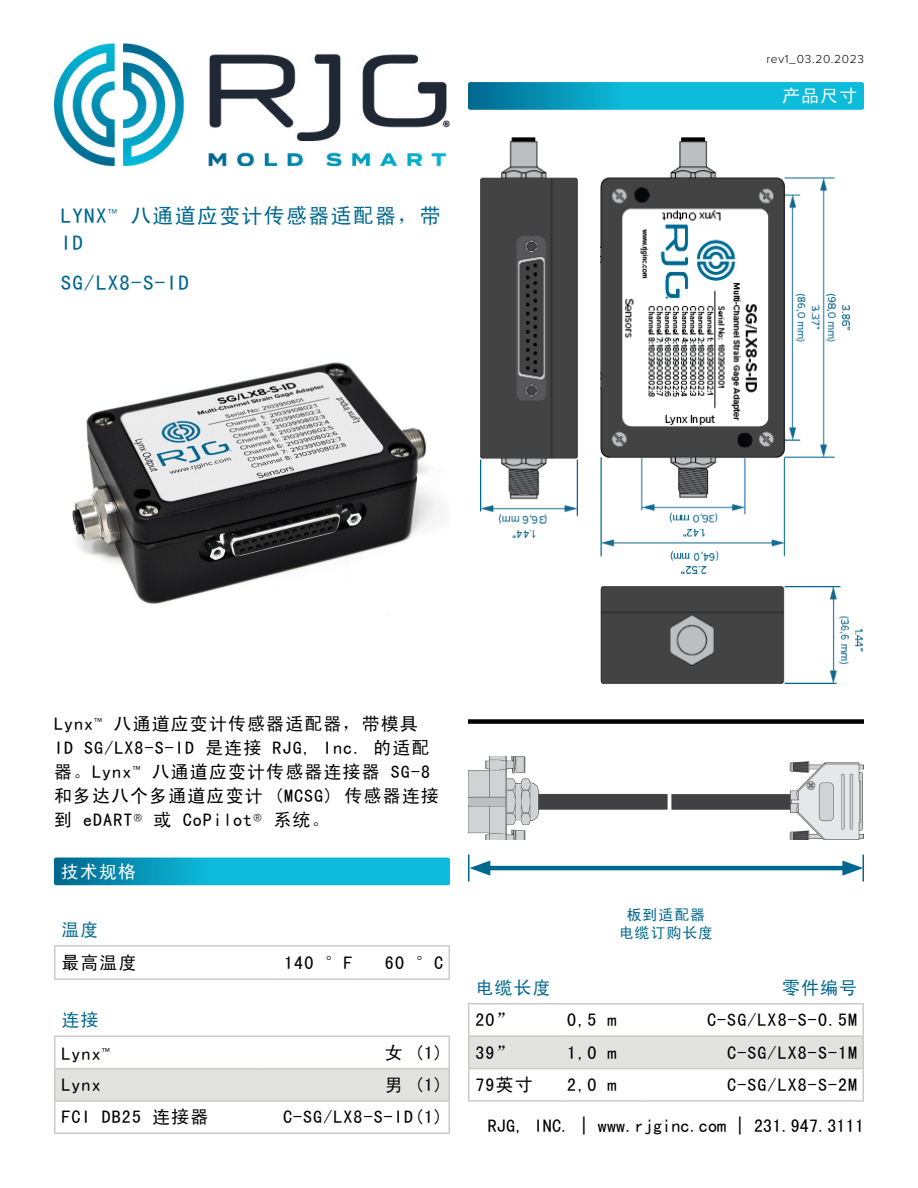
<style>
.page{position:relative;width:918px;height:1188px;background:#fff}
.page>*{position:absolute;margin:0;border:0;box-sizing:border-box;transform-origin:0 0}
.t1{font:21px/27px "Sim Hei";letter-spacing:.06em;color:#00688f}
.t2{font:18px/24px "Sim Hei";letter-spacing:.06em;color:#000}
.t3{font:18px "Sim Hei";letter-spacing:.01em;color:#000}
.t4{font:18px "Sim Hei";letter-spacing:.06em;color:#00688f}
.t5{font:18px "Sim Hei";letter-spacing:.06em;color:#fff}
.t6{font:15px/18px "Sim Hei";letter-spacing:.06em;color:#00688f;text-align:center}
.t7{font:300 12px "Proxima Nova";letter-spacing:.06em;color:#000}
.s1{font-family:"Proxima Nova Extrabld"}
.s2{font-family:"Proxima Nova";font-weight:300}
.s3{color:#00688f}
</style>
<div class="page">
<img style="left:54px;top:44px;width:396px;height:122px">
<svg style="left:54px;top:858px;width:396px;height:27px;background:#0aaaca"></svg>
<svg style="left:468px;top:82px;width:396px;height:28px;background:#0caacb"></svg>
<hr style="left:54px;top:945px;width:222px;height:2px;background:#cdc9c8">
<hr style="left:54px;top:947px;width:2px;height:31px;background:#cdc9c8">
<hr style="left:276px;top:945px;width:83px;height:2px;background:#cdc9c8">
<hr style="left:359px;top:945px;width:91px;height:2px;background:#cdc9c8">
<hr style="left:448px;top:947px;width:2px;height:31px;background:#cdc9c8">
<hr style="left:54px;top:978px;width:222px;height:2px;background:#cdc9c8">
<hr style="left:276px;top:978px;width:83px;height:2px;background:#cdc9c8">
<hr style="left:359px;top:978px;width:91px;height:2px;background:#cdc9c8">
<div style="left:56px;top:1069px;width:392px;height:31px;background:#e2e2e1"></div>
<hr style="left:54px;top:1036px;width:204px;height:1px;background:#cdc9c8">
<hr style="left:54px;top:1037px;width:2px;height:31px;background:#cdc9c8">
<hr style="left:258px;top:1036px;width:192px;height:1px;background:#cdc9c8">
<hr style="left:448px;top:1037px;width:2px;height:31px;background:#cdc9c8">
<hr style="left:54px;top:1068px;width:204px;height:1px;background:#cdc9c8">
<hr style="left:54px;top:1069px;width:2px;height:31px;background:#cdc9c8">
<hr style="left:258px;top:1068px;width:192px;height:1px;background:#cdc9c8">
<hr style="left:448px;top:1069px;width:2px;height:31px;background:#cdc9c8">
<hr style="left:54px;top:1100px;width:204px;height:2px;background:#cdc9c8">
<hr style="left:54px;top:1102px;width:2px;height:30px;background:#cdc9c8">
<hr style="left:258px;top:1100px;width:192px;height:2px;background:#cdc9c8">
<hr style="left:448px;top:1102px;width:2px;height:30px;background:#cdc9c8">
<hr style="left:54px;top:1132px;width:204px;height:2px;background:#cdc9c8">
<hr style="left:258px;top:1132px;width:192px;height:2px;background:#cdc9c8">
<div style="left:470px;top:1037px;width:392px;height:31px;background:#e2e2e1"></div>
<hr style="left:468px;top:1003px;width:93px;height:2px;background:#cdc9c8">
<hr style="left:468px;top:1005px;width:2px;height:30px;background:#cdc9c8">
<hr style="left:561px;top:1003px;width:86px;height:2px;background:#cdc9c8">
<hr style="left:647px;top:1003px;width:217px;height:2px;background:#cdc9c8">
<hr style="left:862px;top:1005px;width:2px;height:30px;background:#cdc9c8">
<hr style="left:468px;top:1035px;width:93px;height:2px;background:#cdc9c8">
<hr style="left:468px;top:1037px;width:2px;height:31px;background:#cdc9c8">
<hr style="left:561px;top:1035px;width:86px;height:2px;background:#cdc9c8">
<hr style="left:647px;top:1035px;width:217px;height:2px;background:#cdc9c8">
<hr style="left:862px;top:1037px;width:2px;height:31px;background:#cdc9c8">
<hr style="left:468px;top:1068px;width:93px;height:1px;background:#cdc9c8">
<hr style="left:468px;top:1069px;width:2px;height:31px;background:#cdc9c8">
<hr style="left:561px;top:1068px;width:86px;height:1px;background:#cdc9c8">
<hr style="left:647px;top:1068px;width:217px;height:1px;background:#cdc9c8">
<hr style="left:862px;top:1069px;width:2px;height:31px;background:#cdc9c8">
<hr style="left:468px;top:1100px;width:93px;height:2px;background:#cdc9c8">
<hr style="left:561px;top:1100px;width:86px;height:2px;background:#cdc9c8">
<hr style="left:647px;top:1100px;width:217px;height:2px;background:#cdc9c8">
<img style="left:468px;top:756px;width:396px;height:84px">
<div style="left:468px;top:719px;width:396px;height:5px;background:#000"></div>
<hr style="left:482px;top:866px;width:369px;height:4px;background:#00688f">
<svg style="left:470px;top:861px;width:20px;height:15px"></svg>
<svg style="left:842px;top:861px;width:20px;height:15px"></svg>
<hr style="left:468px;top:855px;width:2px;height:27px;background:#00688f">
<hr style="left:862px;top:855px;width:2px;height:27px;background:#00688f">
<img style="left:601px;top:137px;width:249px;height:437px">
<img style="left:480px;top:137px;width:98px;height:401px">
<img style="left:601px;top:586px;width:262px;height:98px">
<img style="left:72px;top:362px;width:368px;height:252px">
<p class="t1" style="left:61px;top:202px;width:381px">LYNX<span class="s1">™</span> 八通道应变计传感器适配器，带<br>ID</p>
<p class="t1" style="left:61px;top:269px;width:130px">SG/LX8‑S‑ID</p>
<p class="t7" style="left:766px;top:51px;width:99px">rev1_03.20.2023</p>
<p class="t5" style="left:782px;top:87px;width:77px">产品尺寸</p>
<p class="t2" style="left:54px;top:712px;width:386px">Lynx<span class="s2">™</span> 八通道应变计传感器适配器，带模具<br>ID SG/LX8-S-ID 是连接 RJG, Inc. 的适配器。Lynx<span class="s2">™</span> 八通道应变计传感器连接器 SG-8和多达八个多通道应变计 (MCSG) 传感器连接到 eDART<span class="s2">®</span> 或 CoPilot<span class="s2">®</span> 系统。</p>
<p class="t5" style="left:61px;top:862px;width:77px">技术规格</p>
<p class="t4" style="left:62px;top:920px;width:39px">温度</p>
<p class="t2" style="left:62px;top:950px;width:77px">最高温度</p>
<p class="t2" style="left:284px;top:950px;width:70px">140 °F</p>
<p class="t2" style="left:385px;top:950px;width:60px">60 °C</p>
<p class="t2" style="left:62px;top:1003px;width:50px;line-height:33.3px"><span class="s3">连接<br></span>Lynx<span class="s2">™</span></p>
<p class="t2" style="left:385px;top:1040px;width:60px">女 (1)</p>
<p class="t2" style="left:62px;top:1073px;width:41px">Lynx</p>
<p class="t2" style="left:385px;top:1073px;width:60px">男 (1)</p>
<p class="t2" style="left:62px;top:1105px;width:148px">FCI DB25 连接器</p>
<p class="t2" style="left:283px;top:1105px;width:162px">C‑SG/LX8‑S-ID(1)</p>
<p class="t6" style="left:619px;top:905px;width:96px">板到适配器电缆订购长度</p>
<p class="t4" style="left:476px;top:978px;width:77px">电缆长度</p>
<p class="t4" style="left:782px;top:978px;width:77px">零件编号</p>
<p class="t2" style="left:476px;top:1008px;width:40px">20”</p>
<p class="t2" style="left:567px;top:1008px;width:51px">0,5 m</p>
<p class="t2" style="left:707px;top:1008px;width:152px">C‑SG/LX8‑S‑0.5M</p>
<p class="t2" style="left:476px;top:1040px;width:40px">39”</p>
<p class="t2" style="left:567px;top:1040px;width:51px">1,0 m</p>
<p class="t2" style="left:727px;top:1040px;width:131px">C‑SG/LX8‑S‑1M</p>
<p class="t2" style="left:476px;top:1072px;width:59px">79英寸</p>
<p class="t2" style="left:567px;top:1072px;width:51px">2,0 m</p>
<p class="t2" style="left:727px;top:1072px;width:131px">C‑SG/LX8‑S‑2M</p>
<p class="t3" style="left:488px;top:1117px;width:378px">RJG, INC. | www.rjginc.com | 231.947.3111</p>
</div>
